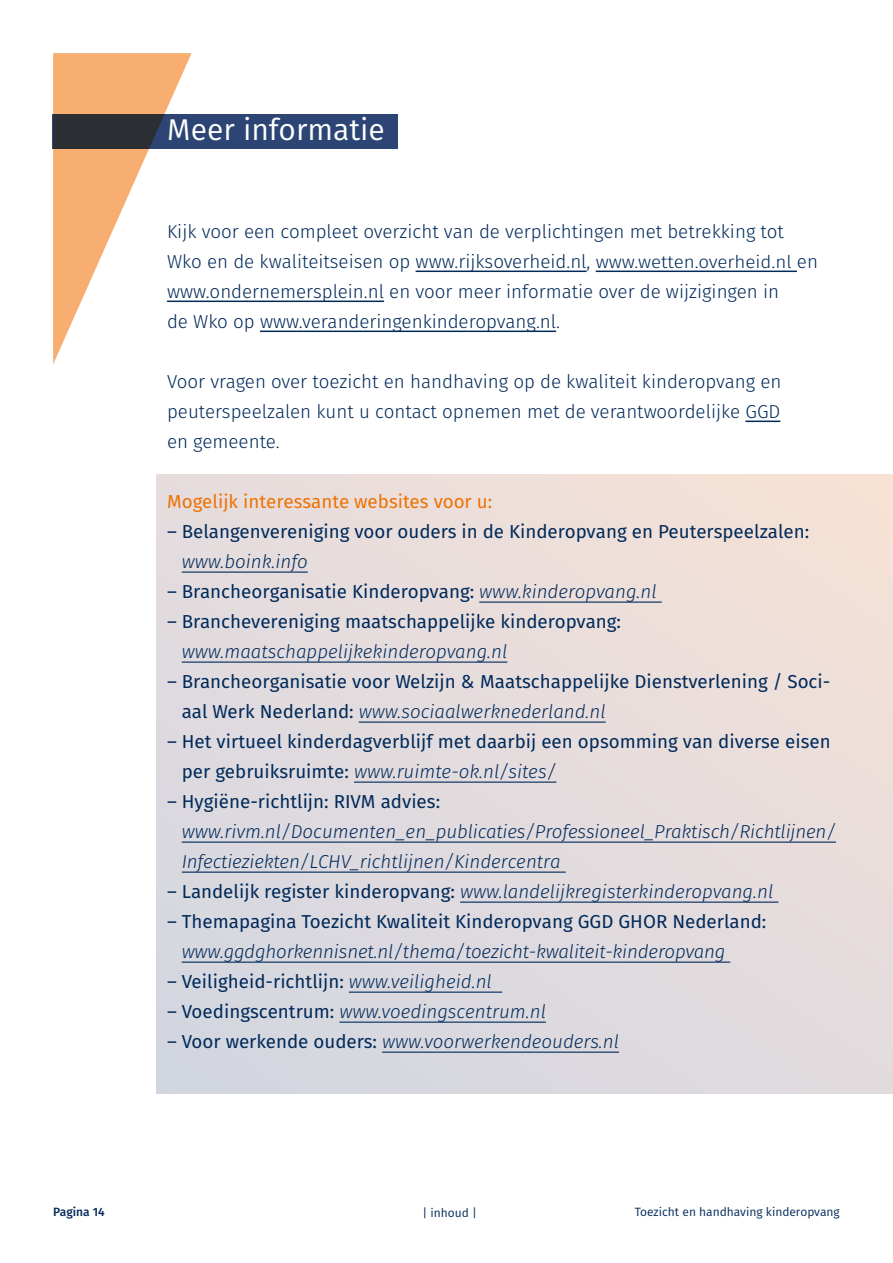
<style>
.page{position:relative;width:893px;height:1263px;background:#fff}
.page>*{position:absolute;margin:0;border:0;box-sizing:border-box;transform-origin:0 0}
.t1{font:30px "Fira Sans";color:#fff}
.t2{font:18.75px/30px "Fira Sans";color:#002a5a}
.t3{font:italic 300 18.75px/30px "Fira Sans";letter-spacing:-.01em;color:#002a5a}
.t4{font:300 18.75px/30px "Fira Sans";color:#002a5a}
.t5{font:18.75px "Fira Sans";color:#ee7203}
.t6{font:12px "Fira Sans";color:#002a5a}
.t7{font:500 12px "Fira Sans";color:#002a5a}
.s1{font-size:17.7px}
.s2{font-weight:300;font-style:italic}
.s3{font-weight:400;font-style:normal}
</style>
<div class="page">
<div style="left:156px;top:475px;width:737px;height:618px;background:linear-gradient(to right,#dbd9df,#eddfda)"></div>
<div style="left:52px;top:114px;width:346px;height:35px;background:#2d4575"></div>
<svg style="left:53px;top:53px;width:139px;height:311px"></svg>
<hr style="left:416px;top:271px;width:171px;height:1px;background:#002a5a">
<hr style="left:596px;top:271px;width:201px;height:1px;background:#002a5a">
<hr style="left:167px;top:301px;width:217px;height:1px;background:#002a5a">
<hr style="left:260px;top:331px;width:296px;height:1px;background:#002a5a">
<hr style="left:745px;top:421px;width:35px;height:1px;background:#002a5a">
<hr style="left:182px;top:571px;width:126px;height:2px;background:#002a5a">
<hr style="left:479px;top:601px;width:183px;height:2px;background:#002a5a">
<hr style="left:182px;top:661px;width:325px;height:2px;background:#002a5a">
<hr style="left:359px;top:721px;width:247px;height:2px;background:#002a5a">
<hr style="left:354px;top:781px;width:202px;height:2px;background:#002a5a">
<hr style="left:182px;top:841px;width:654px;height:2px;background:#002a5a">
<hr style="left:182px;top:871px;width:384px;height:2px;background:#002a5a">
<hr style="left:460px;top:901px;width:318px;height:2px;background:#002a5a">
<hr style="left:182px;top:961px;width:548px;height:2px;background:#002a5a">
<hr style="left:349px;top:991px;width:153px;height:2px;background:#002a5a">
<hr style="left:339px;top:1021px;width:207px;height:2px;background:#002a5a">
<hr style="left:382px;top:1051px;width:237px;height:2px;background:#002a5a">
<h1 class="t1" style="left:167px;top:109px;width:219px">Meer informatie</h1>
<p class="t4" style="left:167px;top:216px;width:652px">Kijk voor een compleet overzicht van de verplichtingen met betrekking tot Wko en de kwaliteitseisen op www.rijksoverheid.nl, <span class="s1">www.wetten.overheid.nl</span> en www.ondernemersplein.nl en voor meer informatie over de wijzigingen in<br>de Wko op www.veranderingenkinderopvang.nl.</p>
<p class="t4" style="left:167px;top:366px;width:616px;text-align:justify">Voor vragen over toezicht en handhaving op de kwaliteit kinderopvang en peuterspeelzalen kunt u contact opnemen met de verantwoordelijke GGD en gemeente.</p>
<p class="t5" style="left:167px;top:488px;width:327px">Mogelijk interessante websites voor u:</p>
<p class="t2" style="left:167px;top:516px;width:644px">– Belangenvereniging voor ouders in de Kinderopvang en Peuterspeelzalen:</p>
<p class="t3" style="left:182px;top:546px;width:128px">www.boink.info</p>
<p class="t2" style="left:167px;top:576px;width:491px">– Brancheorganisatie Kinderopvang: <span class="s2">www.kinderopvang.nl</span></p>
<p class="t2" style="left:167px;top:606px;width:456px">– Branchevereniging maatschappelijke kinderopvang:</p>
<p class="t3" style="left:182px;top:636px;width:327px">www.maatschappelijkekinderopvang.nl</p>
<p class="t2" style="left:182px;top:666px;width:650px;text-indent:-15px">– Brancheorganisatie voor Welzijn &amp; Maatschappelijke Dienstverlening / Soci&shy;aal Werk Nederland: <span class="s2">www.sociaalwerknederland.nl</span></p>
<p class="t2" style="left:182px;top:726px;width:651px;text-indent:-15px">– Het virtueel kinderdagverblijf met daarbij een opsomming van diverse eisen per gebruiksruimte: <span class="s2">www.ruimte-ok.nl/sites/</span></p>
<p class="t2" style="left:167px;top:786px;width:275px">– Hygiëne-richtlijn: RIVM advies:</p>
<p class="t3" style="left:182px;top:816px;width:656px">www.rivm.nl/Documenten_en_publicaties/Professioneel_Praktisch/Richtlijnen/<br>Infectieziekten/LCHV_richtlijnen/Kindercentra</p>
<p class="t3" style="left:167px;top:876px;width:608px"><span class="s3">– Landelijk register kinderopvang:</span> www.landelijkregisterkinderopvang.nl</p>
<p class="t2" style="left:167px;top:906px;width:601px">– Themapagina Toezicht Kwaliteit Kinderopvang GGD GHOR Nederland:</p>
<p class="t3" style="left:182px;top:936px;width:545px">www.ggdghorkennisnet.nl/thema/toezicht-kwaliteit-kinderopvang</p>
<p class="t2" style="left:167px;top:966px;width:326px">– Veiligheid-richtlijn: <span class="s2">www.veiligheid.nl</span></p>
<p class="t3" style="left:167px;top:996px;width:380px"><span class="s3">– Voedingscentrum:</span> www.voedingscentrum.nl</p>
<p class="t3" style="left:167px;top:1026px;width:453px"><span class="s3">– Voor werkende ouders:</span> www.voorwerkendeouders.nl</p>
<p class="t7" style="left:53px;top:1203px;width:53px">Pagina 14</p>
<p class="t6" style="left:635px;top:1203px;width:206px">Toezicht en handhaving kinderopvang</p>
<p class="t6" style="left:422px;top:1204px;width:56px">| inhoud |</p>
</div>
